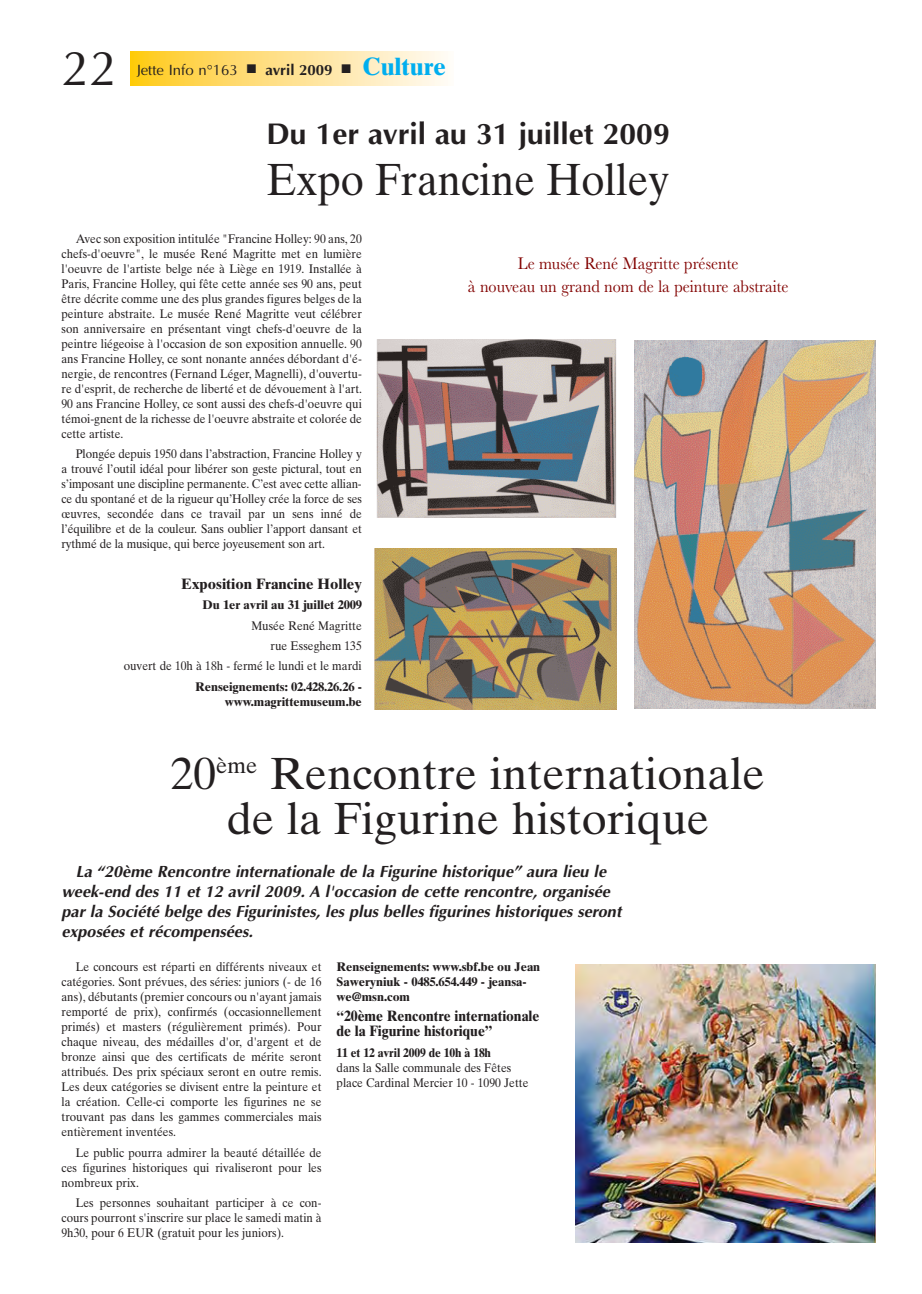
<style>
.page{position:relative;width:922px;height:1294px;background:#fff}
.page>*{position:absolute;margin:0;border:0;box-sizing:border-box;transform-origin:0 0}
.t1{font:49.25px "Optima";color:#231f20}
.t2{font:45px/45px "Times Ten";color:#231f20;text-align:center}
.t3{font:45px "Times Ten";color:#231f20;scale:.92 1}
.t4{font:700 30px "Optima";color:#231f20}
.t5{font:17.5px/22.5px "Baskerville";color:#820200;text-align:center;scale:.92 1}
.t6{font:italic 700 16.25px/20px "Optima";color:#231f20}
.t7{font:700 15px/15px "Times Ten";color:#231f20;scale:.93 1}
.t8{font:15px "Optima";color:#231f20}
.t9{font:700 15px "Times Ten";color:#231f20}
.t10{font:12.5px/15px "Times Ten";color:#231f20;text-align:justify;scale:.92 1}
.t11{font:700 12.5px/15px "Times Ten";color:#231f20;text-align:right}
.t12{font:12.5px/20.2px "Times Ten";color:#231f20;text-align:right;scale:.93 1}
.t13{font:700 12.5px "Times Ten";letter-spacing:-.02em;color:#231f20;scale:.93 1}
.s1{font-weight:700}
.s2{font-family:"Times Ten";font-weight:700;font-size:25px;color:#00aeef}
</style>
<div class="page">
<svg style="left:131px;top:51px;width:317px;height:34px;background:#ffe18b"></svg>
<img style="left:575px;top:964px;width:300px;height:278px">
<img style="left:375px;top:548px;width:241px;height:161px">
<img style="left:376px;top:340px;width:240px;height:177px">
<img style="left:634px;top:340px;width:241px;height:368px">
<h1 class="t1" style="left:62px;top:48px;width:56px">22</h1>
<p class="t8" style="left:137px;top:63px;width:311px">Jette Info n°163 ■ <span class="s1">avril 2009</span> ■ <span class="s2">Culture</span></p>
<h3 class="t4" style="left:266px;top:122px;width:404px">Du 1er avril au 31 juillet 2009</h3>
<h2 class="t3" style="left:267px;top:162px;width:439px">Expo Francine Holley</h2>
<p class="t10" style="left:61px;top:232px;width:328px;text-indent:14px">Avec son exposition intitulée "Francine Holley: 90 ans, 20 chefs-d'oeuvre", le musée René Magritte met en lumière l'oeuvre de l'artiste belge née à Liège en 1919. Installée à Paris, Francine Holley, qui fête cette année ses 90 ans, peut être décrite comme une des plus grandes figures belges de la peinture abstraite. Le musée René Magritte veut célébrer son anniversaire en présentant vingt chefs-d'oeuvre de la peintre liégeoise à l'occasion de son exposition annuelle. 90 ans Francine Holley, ce sont nonante années débordant d'é&shy;nergie, de rencontres (Fernand Léger, Magnelli), d'ouvertu&shy;re d'esprit, de recherche de liberté et de dévouement à l'art.<br>90 ans Francine Holley, ce sont aussi des chefs-d'oeuvre qui témoi-gnent de la richesse de l'oeuvre abstraite et colorée de cette artiste.</p>
<p class="t10" style="left:61px;top:448px;width:328px;text-indent:14px">Plongée depuis 1950 dans l’abstraction, Francine Holley y a trouvé l’outil idéal pour libérer son geste pictural, tout en s’imposant une discipline permanente. C’est avec cette allian&shy;ce du spontané et de la rigueur qu’Holley crée la force de ses œuvres, secondée dans ce travail par un sens inné de l’équilibre et de la couleur. Sans oublier l’apport dansant et rythmé de la musique, qui berce joyeusement son art.</p>
<p class="t9" style="left:181px;top:578px;width:182px">Exposition Francine Holley</p>
<p class="t11" style="left:202px;top:598px;width:161px">Du 1er avril au 31 juillet 2009</p>
<p class="t12" style="left:124px;top:616px;width:257px">Musée René Magritte<br>rue Esseghem 135<br>ouvert de 10h à 18h - fermé le lundi et le mardi</p>
<p class="t11" style="left:195px;top:680px;width:168px">Renseignements: 02.428.26.26 - www.magrittemuseum.be</p>
<h3 class="t5" style="left:468px;top:254px;width:350px">Le musée René Magritte présente<br>à nouveau un grand nom de la peinture abstraite</h3>
<h2 class="t2" style="left:171px;top:755px;width:595px">20<sup>ème</sup> Rencontre internationale de la Figurine historique</h2>
<p class="t6" style="left:61px;top:862px;width:564px;text-indent:14px">La “20ème Rencontre internationale de la Figurine historique” aura lieu le week-end des 11 et 12 avril 2009.A l'occasion de cette rencontre, organisée par la Société belge des Figurinistes, les plus belles figurines historiques seront exposées et récompensées.</p>
<p class="t10" style="left:61px;top:960px;width:284px;text-indent:14px">Le concours est réparti en différents niveaux et catégories. Sont prévues, des séries: juniors (- de 16 ans), débutants (premier concours ou n'ayant jamais remporté de prix), confirmés (occasionnellement primés) et masters (régulièrement primés). Pour chaque niveau, des médailles d'or, d'argent et de bronze ainsi que des certificats de mérite seront attribués. Des prix spéciaux seront en outre remis.<br>Les deux catégories se divisent entre la peinture et la création. Celle-ci comporte les figurines ne se trouvant pas dans les gammes commerciales mais entièrement inventées.</p>
<p class="t10" style="left:61px;top:1145px;width:284px;text-indent:14px">Le public pourra admirer la beauté détaillée de ces figurines historiques qui rivaliseront pour les nombreux prix.</p>
<p class="t10" style="left:61px;top:1196px;width:284px;text-indent:14px">Les personnes souhaitant participer à ce con&shy;cours pourront s'inscrire sur place le samedi matin à 9h30, pour 6 EUR (gratuit pour les juniors).</p>
<p class="t11" style="left:336px;top:960px;width:205px;text-align:left">Renseignements: www.sbf.be ou Jean<br>Saweryniuk - 0485.654.449 - jeansa&shy;we@msn.com</p>
<p class="t7" style="left:336px;top:1010px;width:219px">“20ème Rencontre internationale de la Figurine historique”</p>
<p class="t13" style="left:336px;top:1047px;width:167px">11 et 12 avril 2009 de 10h à 18h</p>
<p class="t12" style="left:336px;top:1061px;width:208px;line-height:15px;text-align:left">dans la Salle communale des Fêtes place Cardinal Mercier 10 - 1090 Jette</p>
</div>
